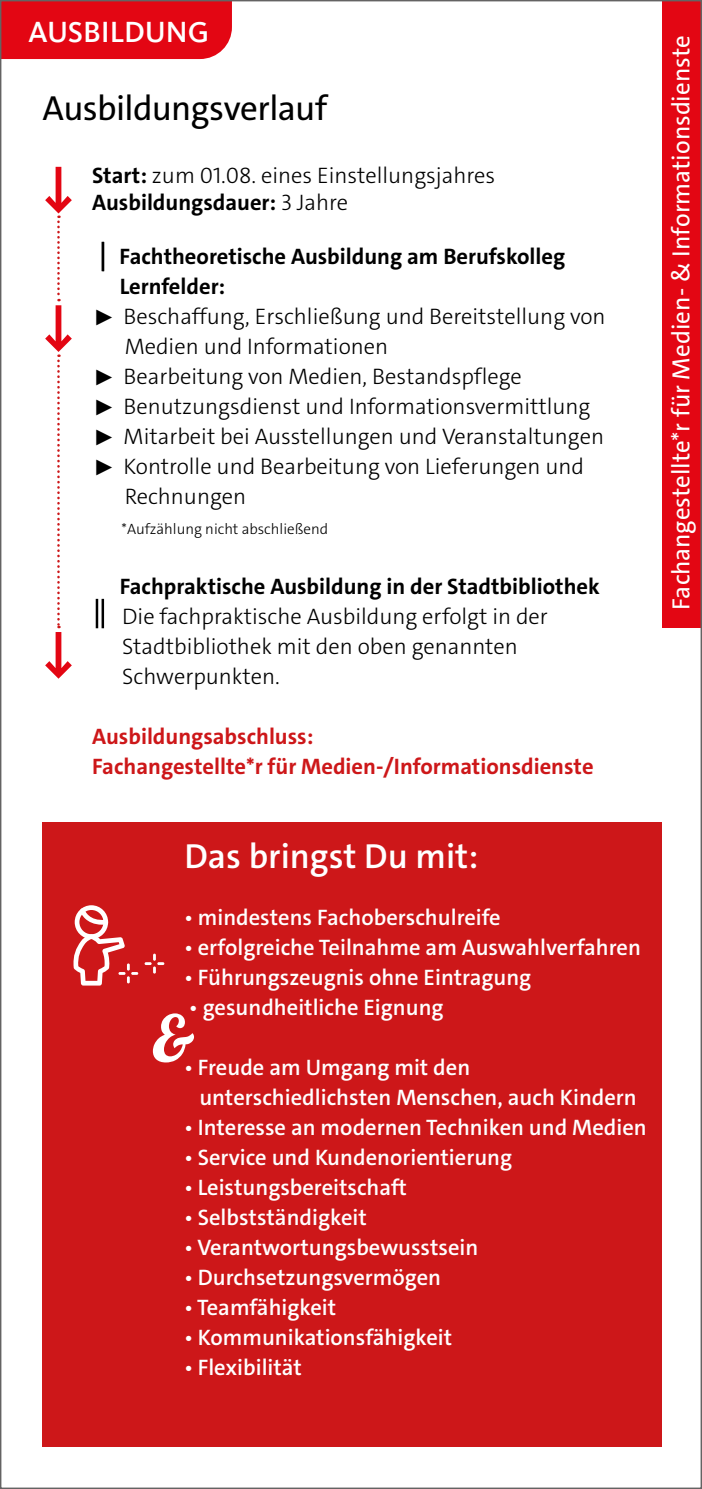
<style>
.page{position:relative;width:702px;height:1489px;background:#fff}
.page>*{position:absolute;margin:0;border:0;box-sizing:border-box;transform-origin:0 0}
.t1{font:63.75px "Lobster";color:#fff}
.t2{font:700 51.75px "The Sans";color:#e30613}
.t3{font:35px "The Sans";letter-spacing:-.02em;color:#000}
.t4{font:600 35px "The Sans";color:#fff}
.t5{font:500 30px "Kievit";letter-spacing:-.005em;color:#fff}
.t6{font:25px "The Sans";color:#fff}
.t7{font:300 22.5px/30px "The Sans";color:#000}
.t8{font:600 22.5px/30px "The Sans";color:#fff}
.t9{font:700 22.5px "The Sans";color:#000}
.t10{font:700 22.5px/30px "The Sans";color:#cd1719}
.t11{font:300 15px "The Sans";color:#000}
.s1{font-weight:700}
.s2{font-weight:400}
</style>
<div class="page">
<div style="left:43px;top:821px;width:619px;height:625px;background:#cd1719"></div>
<div style="left:2px;top:2px;width:230px;height:57px;background:#e30613"></div>
<svg style="left:57px;top:215px;width:3px;height:86px"></svg>
<svg style="left:57px;top:354px;width:3px;height:274px"></svg>
<hr style="left:102px;top:242px;width:2px;height:29px;background:#000">
<hr style="left:102px;top:599px;width:2px;height:29px;background:#000">
<hr style="left:96px;top:599px;width:2px;height:29px;background:#000">
<svg style="left:145px;top:953px;width:19px;height:20px"></svg>
<svg style="left:73px;top:905px;width:65px;height:80px"></svg>
<div style="left:662px;top:0;width:40px;height:627px;background:#e30613"></div>
<h3 class="t5" style="left:28px;top:15px;width:182px">AUSBILDUNG</h3>
<h3 class="t3" style="left:43px;top:86px;width:286px">Ausbildungsverlauf</h3>
<p class="t7" style="left:92px;top:162px;width:404px;line-height:27px"><span class="s1">Start:</span> zum 01.08. eines Einstellungsjahres<br><span class="s1">Ausbildungsdauer:</span> 3 Jahre</p>
<p class="t9" style="left:92px;top:242px;width:474px"><span class="s2">⏐</span> Fachtheoretische Ausbildung am Berufskolleg</p>
<p class="t9" style="left:120px;top:272px;width:107px">Lernfelder:</p>
<p class="t7" style="left:92px;top:302px;width:515px"><span class="s2">▶</span> Beschaffung, Erschließung und Bereitstellung von</p>
<p class="t7" style="left:125px;top:332px;width:265px">Medien und Informationen</p>
<p class="t7" style="left:92px;top:362px;width:431px"><span class="s2">▶</span> Bearbeitung von Medien, Bestandspflege</p>
<p class="t7" style="left:92px;top:392px;width:500px"><span class="s2">▶</span> Benutzungsdienst und Informationsvermittlung</p>
<p class="t7" style="left:92px;top:421px;width:513px"><span class="s2">▶</span> Mitarbeit bei Ausstellungen und Veranstaltungen</p>
<p class="t7" style="left:92px;top:451px;width:493px"><span class="s2">▶</span> Kontrolle und Bearbeitung von Lieferungen und</p>
<p class="t7" style="left:125px;top:481px;width:123px">Rechnungen</p>
<p class="t11" style="left:122px;top:519px;width:208px">*Aufzählung nicht abschließend</p>
<p class="t9" style="left:120px;top:572px;width:481px">Fachpraktische Ausbildung in der Stadtbibliothek</p>
<p class="t7" style="left:122px;top:602px;width:427px">Die fachpraktische Ausbildung erfolgt in der<br>Stadtbibliothek mit den oben genannten<br>Schwerpunkten.</p>
<p class="t10" style="left:92px;top:722px;width:503px">Ausbildungsabschluss:<br>Fachangestellte*r für Medien-/Informationsdienste</p>
<h2 class="t2" style="left:43px;top:154px;width:31px">↓</h2>
<h2 class="t2" style="left:43px;top:292px;width:31px">↓</h2>
<h2 class="t2" style="left:43px;top:619px;width:31px">↓</h2>
<h3 class="t4" style="left:184px;top:833px;width:295px">Das bringst Du mit:</h3>
<p class="t8" style="left:184px;top:902px;width:318px">• mindestens Fachoberschulreife</p>
<p class="t8" style="left:184px;top:932px;width:458px">• erfolgreiche Teilnahme am Auswahlverfahren</p>
<p class="t8" style="left:184px;top:962px;width:348px">• Führungszeugnis ohne Eintragung</p>
<p class="t8" style="left:189px;top:992px;width:256px">• gesundheitliche Eignung</p>
<p class="t8" style="left:199px;top:1052px;width:439px;text-indent:-15px">• Freude am Umgang mit den unterschiedlichsten Menschen, auch Kindern</p>
<p class="t8" style="left:184px;top:1112px;width:464px">• Interesse an modernen Techniken und Medien</p>
<p class="t8" style="left:184px;top:1142px;width:329px">• Service und Kundenorientierung</p>
<p class="t8" style="left:184px;top:1172px;width:224px">• Leistungsbereitschaft</p>
<p class="t8" style="left:184px;top:1202px;width:184px">• Selbstständigkeit</p>
<p class="t8" style="left:184px;top:1232px;width:295px">• Verantwortungsbewusstsein</p>
<p class="t8" style="left:184px;top:1262px;width:258px">• Durchsetzungsvermögen</p>
<p class="t8" style="left:184px;top:1292px;width:153px">• Teamfähigkeit</p>
<p class="t8" style="left:184px;top:1322px;width:269px">• Kommunikationsfähigkeit</p>
<p class="t8" style="left:184px;top:1352px;width:119px">• Flexibilität</p>
<h1 class="t1" style="left:152px;top:997px;width:45px">&amp;</h1>
<p class="t6" style="left:665px;top:609px;width:576px;rotate:-90deg">Fachangestellte*r für Medien- &amp; Informationsdienste</p>
</div>
